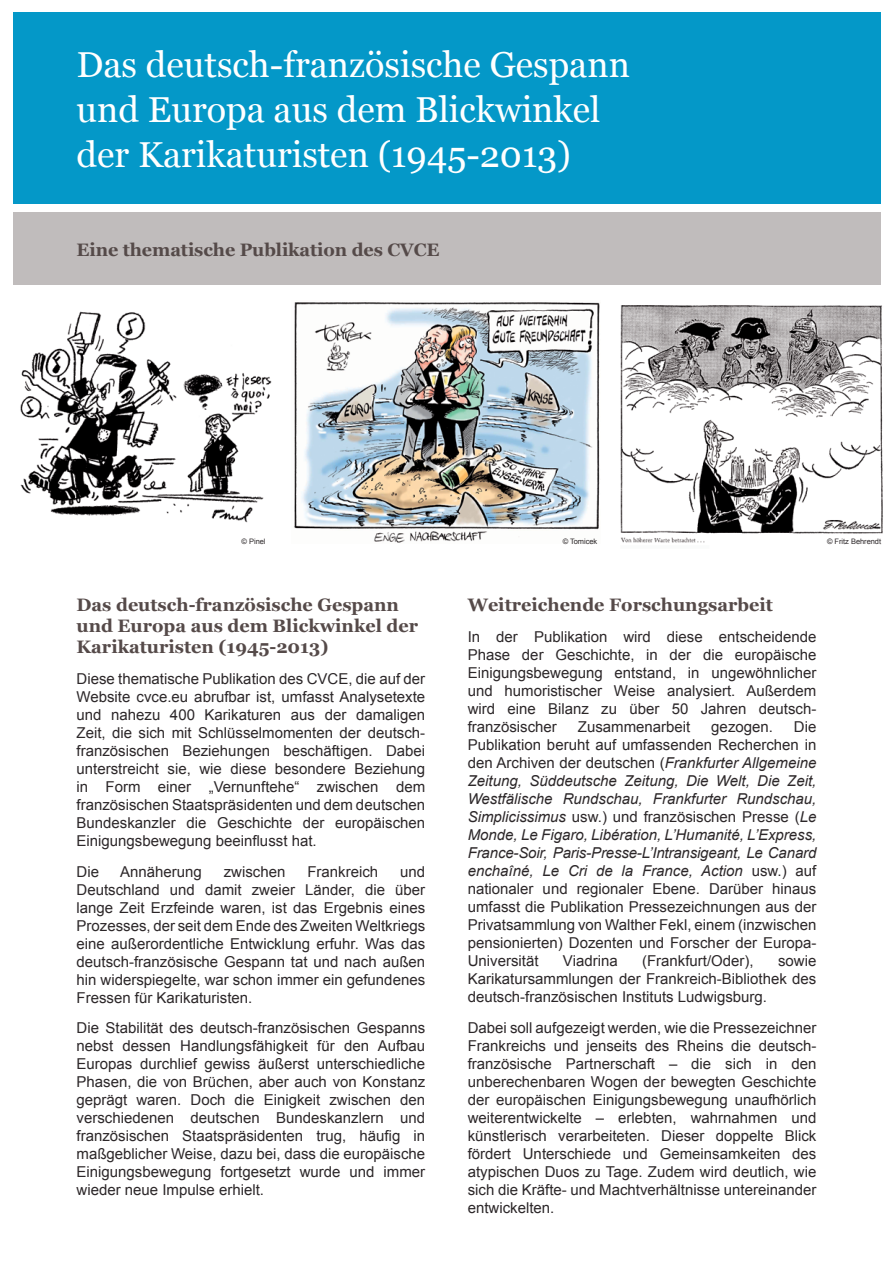
<style>
.page{position:relative;width:893px;height:1263px;background:#fff}
.page>*{position:absolute;margin:0;border:0;box-sizing:border-box;transform-origin:0 0}
.t1{font:36px/45px "Georgia";color:#fff}
.t2{font:700 18px/21px "Georgia";color:#554a49}
.t3{font:15px/18px "Arial";color:#2c2729;text-align:justify}
.t4{font:7.5px "Arial";letter-spacing:-.005em;color:#2c2729}
.s1{font-style:italic}
</style>
<div class="page">
<div style="left:13px;top:13px;width:867px;height:191px;background:#0498c8"></div>
<div style="left:13px;top:213px;width:867px;height:72px;background:#c0bcbc"></div>
<img style="left:20px;top:311px;width:252px;height:212px">
<img style="left:620px;top:305px;width:263px;height:238px">
<img style="left:294px;top:302px;width:306px;height:241px">
<h1 class="t1" style="left:77px;top:42px;width:555px">Das deutsch-französische Gespann und Europa aus dem Blickwinkel der Karikaturisten (1945-2013)</h1>
<p class="t2" style="left:77px;top:239px;width:364px">Eine thematische Publikation des CVCE</p>
<p class="t4" style="left:242px;top:536px;width:26px">© Pinel</p>
<p class="t4" style="left:563px;top:536px;width:36px">© Tomicek</p>
<p class="t4" style="left:827px;top:536px;width:56px">© Fritz Behrendt</p>
<p class="t2" style="left:77px;top:594px;width:343px">Das deutsch-französische Gespann und Europa aus dem Blickwinkel der<br>Karikaturisten (1945-2013)</p>
<p class="t3" style="left:77px;top:670px;width:350px">Diese thematische Publikation des CVCE, die auf der Website cvce.eu abrufbar ist, umfasst Analysetexte und nahezu 400 Karikaturen aus der damaligen Zeit, die sich mit Schlüsselmomenten der deutsch&shy;französischen Beziehungen beschäftigen. Dabei unterstreicht sie, wie diese besondere Beziehung in Form einer „Vernunftehe“ zwischen dem französischen Staatspräsidenten und dem deutschen Bundeskanzler die Geschichte der europäischen Einigungsbewegung beeinflusst hat.</p>
<p class="t3" style="left:77px;top:862px;width:24px">Die</p>
<p class="t3" style="left:120px;top:862px;width:83px">Annäherung</p>
<p class="t3" style="left:224px;top:862px;width:63px">zwischen</p>
<p class="t3" style="left:307px;top:862px;width:72px">Frankreich</p>
<p class="t3" style="left:77px;top:862px;width:350px;text-indent:324px">und Deutschland und damit zweier Länder, die über lange Zeit Erzfeinde waren, ist das Ergebnis eines Prozesses, der seit dem Ende des Zweiten Weltkriegs eine außerordentliche Entwicklung erfuhr. Was das deutsch-französische Gespann tat und nach außen hin widerspiegelte, war schon immer ein gefundenes Fressen für Karikaturisten.</p>
<p class="t3" style="left:77px;top:1019px;width:350px">Die Stabilität des deutsch-französischen Gespanns nebst dessen Handlungsfähigkeit für den Aufbau Europas durchlief gewiss äußerst unterschiedliche Phasen, die von Brüchen, aber auch von Konstanz geprägt waren. Doch die Einigkeit zwischen den verschiedenen deutschen Bundeskanzlern und französischen Staatspräsidenten trug, häufig in maßgeblicher Weise, dazu bei, dass die europäische Einigungsbewegung fortgesetzt wurde und immer wieder neue Impulse erhielt.</p>
<p class="t2" style="left:468px;top:594px;width:307px">Weitreichende Forschungsarbeit</p>
<p class="t3" style="left:468px;top:628px;width:350px">In der Publikation wird diese entscheidende Phase der Geschichte, in der die europäische Einigungsbewegung entstand, in ungewöhnlicher und humoristischer Weise analysiert. Außerdem wird eine Bilanz zu über 50 Jahren deutsch&shy;französischer</p>
<p class="t3" style="left:468px;top:718px;width:350px;text-indent:326px">Die Publikation beruht auf umfassenden Recherchen in den Archiven der deutschen (<span class="s1">Frankfurter Allgemeine Zeitung, Süddeutsche Zeitung, Die Welt, Die Zeit, Westfälische Rundschau, Frankfurter Rundschau, Simplicissimus</span> usw.) und französischen Presse (<span class="s1">Le Monde, Le Figaro, Libération, L’Humanité, L’Express, France-Soir, Paris-Presse-L’Intransigeant, Le Canard enchaîné, Le Cri de la France, Action</span> usw.) auf nationaler und regionaler Ebene. Darüber hinaus umfasst die Publikation Pressezeichnungen aus der Privatsammlung von Walther Fekl, einem (inzwischen pensionierten) Dozenten und Forscher der Europa-Universität</p>
<p class="t3" style="left:578px;top:718px;width:114px">Zusammenarbeit</p>
<p class="t3" style="left:711px;top:718px;width:63px">gezogen.</p>
<p class="t3" style="left:563px;top:952px;width:56px">Viadrina</p>
<p class="t3" style="left:642px;top:952px;width:113px">(Frankfurt/Oder),</p>
<p class="t3" style="left:468px;top:952px;width:350px;text-indent:310px">sowie Karikatursammlungen der Frankreich-Bibliothek des deutsch-französischen Instituts Ludwigsburg.</p>
<p class="t3" style="left:468px;top:1018px;width:350px">Dabei soll aufgezeigt werden, wie die Pressezeichner Frankreichs und jenseits des Rheins die deutsch&shy;französische Partnerschaft – die sich in den unberechenbaren Wogen der bewegten Geschichte der europäischen Einigungsbewegung unaufhörlich weiterentwickelte – erlebten, wahrnahmen und künstlerisch verarbeiteten. Dieser doppelte Blick fördert Unterschiede und Gemeinsamkeiten des atypischen Duos zu Tage. Zudem wird deutlich, wie sich die Kräfte- und Machtverhältnisse untereinander entwickelten.</p>
</div>
